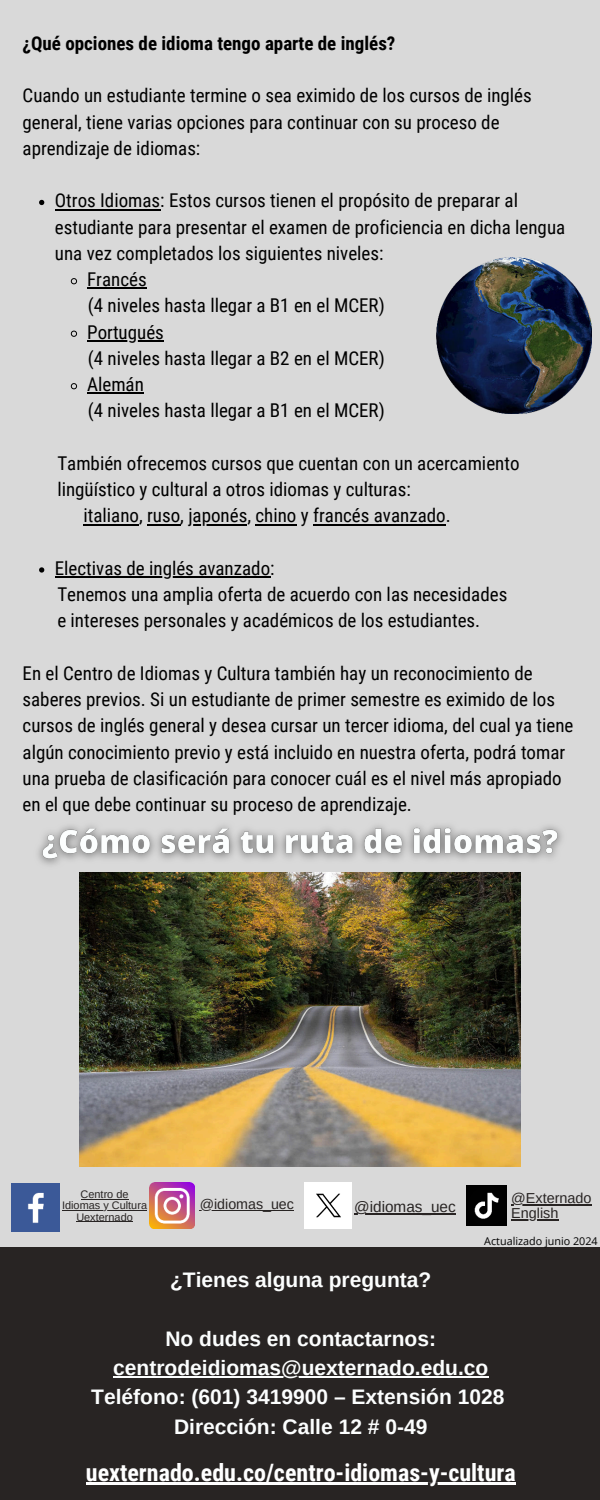
<style>
.page{position:relative;width:600px;height:1500px;background:#d9d9d9}
.page>*{position:absolute;margin:0;border:0;box-sizing:border-box;transform-origin:0 0}
.t1{font:700 24px "Roboto Condensed";color:#fff}
.t2{font:700 21px/29.2px "Arimo";color:#fcfefe;text-align:center}
.t3{font:19px/26.2px "Roboto Condensed";color:#000}
.t4{font:700 19px "Roboto Condensed";color:#000}
.t5{font:15.3px "Arimo";color:#282423}
.t6{font:14.4px/15px "Arimo";color:#282423}
.t7{font:14.2px "Arimo";color:#282423}
.t8{font:10.9px/11.2px "Arimo";color:#282423;text-align:center}
.t9{font:10.8px "Open Sans";color:#000}
</style>
<div class="page">
<div style="left:0;top:1248px;width:600px;height:252px;background:#282423"></div>
<img style="left:466px;top:1185px;width:41px;height:41px">
<img style="left:12px;top:1183px;width:48px;height:48px">
<img style="left:149px;top:1182px;width:46px;height:46px">
<img style="left:80px;top:875px;width:440px;height:291px">
<img style="left:437px;top:257px;width:155px;height:157px">
<img style="left:305px;top:1182px;width:46px;height:47px">
<svg style="left:39px;top:200px;width:5px;height:5px"></svg>
<hr style="left:55px;top:209px;width:105px;height:1px;background:#000">
<svg style="left:70px;top:278px;width:7px;height:7px"></svg>
<hr style="left:87px;top:288px;width:60px;height:1px;background:#000">
<svg style="left:70px;top:330px;width:7px;height:7px"></svg>
<hr style="left:87px;top:340px;width:77px;height:2px;background:#000">
<svg style="left:70px;top:383px;width:7px;height:7px"></svg>
<hr style="left:87px;top:393px;width:57px;height:1px;background:#000">
<hr style="left:83px;top:524px;width:56px;height:1px;background:#000">
<hr style="left:147px;top:524px;width:33px;height:1px;background:#000">
<hr style="left:188px;top:524px;width:59px;height:1px;background:#000">
<hr style="left:255px;top:524px;width:42px;height:1px;background:#000">
<hr style="left:313px;top:524px;width:133px;height:1px;background:#000">
<svg style="left:39px;top:567px;width:5px;height:6px"></svg>
<hr style="left:55px;top:576px;width:215px;height:2px;background:#000">
<hr style="left:113px;top:1377px;width:375px;height:1px;background:#fcfefe">
<hr style="left:86px;top:1483px;width:430px;height:2px;background:#fff">
<hr style="left:81px;top:1199px;width:48px;height:1px;background:#282423">
<hr style="left:62px;top:1210px;width:85px;height:1px;background:#282423">
<hr style="left:76px;top:1221px;width:57px;height:1px;background:#282423">
<hr style="left:200px;top:1210px;width:94px;height:1px;background:#282423">
<hr style="left:354px;top:1213px;width:102px;height:2px;background:#282423">
<hr style="left:511px;top:1204px;width:81px;height:2px;background:#282423">
<hr style="left:511px;top:1219px;width:48px;height:2px;background:#282423">
<img style="left:38px;top:825px;width:524px;height:50px">
<p class="t4" style="left:23px;top:30px;width:374px">¿Qué opciones de idioma tengo aparte de inglés?</p>
<p class="t3" style="left:23px;top:82px;width:511px">Cuando un estudiante termine o sea eximido de los cursos de inglés general, tiene varias opciones para continuar con su proceso de aprendizaje de idiomas:</p>
<p class="t3" style="left:55px;top:187px;width:465px">Otros Idiomas: Estos cursos tienen el propósito de preparar al</p>
<p class="t3" style="left:55px;top:213px;width:512px">estudiante para presentar el examen de proficiencia en dicha lengua</p>
<p class="t3" style="left:55px;top:239px;width:330px">una vez completados los siguientes niveles:</p>
<p class="t3" style="left:87px;top:266px;width:61px">Francés</p>
<p class="t3" style="left:88px;top:292px;width:298px">(4 niveles hasta llegar a B1 en el MCER)</p>
<p class="t3" style="left:87px;top:318px;width:78px">Portugués</p>
<p class="t3" style="left:88px;top:344px;width:298px">(4 niveles hasta llegar a B2 en el MCER)</p>
<p class="t3" style="left:87px;top:371px;width:58px">Alemán</p>
<p class="t3" style="left:88px;top:397px;width:298px">(4 niveles hasta llegar a B1 en el MCER)</p>
<p class="t3" style="left:57px;top:449px;width:464px">También ofrecemos cursos que cuentan con un acercamiento</p>
<p class="t3" style="left:57px;top:476px;width:355px">lingüístico y cultural a otros idiomas y culturas:</p>
<p class="t3" style="left:83px;top:502px;width:369px">italiano, ruso, japonés, chino y francés avanzado.</p>
<p class="t3" style="left:55px;top:554px;width:454px">Electivas de inglés avanzado:<br>Tenemos una amplia oferta de acuerdo con las necesidades e intereses personales y académicos de los estudiantes.</p>
<p class="t3" style="left:23px;top:659px;width:552px">En el Centro de Idiomas y Cultura también hay un reconocimiento de saberes previos. Si un estudiante de primer semestre es eximido de los cursos de inglés general y desea cursar un tercer idioma, del cual ya tiene algún conocimiento previo y está incluido en nuestra oferta, podrá tomar una prueba de clasificación para conocer cuál es el nivel más apropiado en el que debe continuar su proceso de aprendizaje.</p>
<p class="t8" style="left:62px;top:1189px;width:86px">Centro de<br>Idiomas y Cultura<br>Uexternado</p>
<p class="t7" style="left:200px;top:1195px;width:96px">@idiomas_uec</p>
<p class="t5" style="left:354px;top:1197px;width:103px">@idiomas_uec</p>
<p class="t6" style="left:511px;top:1191px;width:82px">@Externado<br>English</p>
<p class="t9" style="left:484px;top:1234px;width:115px">Actualizado junio 2024</p>
<p class="t2" style="left:170px;top:1266px;width:263px">¿Tienes alguna pregunta?</p>
<p class="t2" style="left:91px;top:1324px;width:415px">No dudes en contactarnos: centrodeidiomas@uexternado.edu.co Teléfono: (601) 3419900 – Extensión 1028<br>Dirección: Calle 12 # 0-49</p>
<p class="t1" style="left:86px;top:1456px;width:431px">uexternado.edu.co/centro-idiomas-y-cultura</p>
</div>
